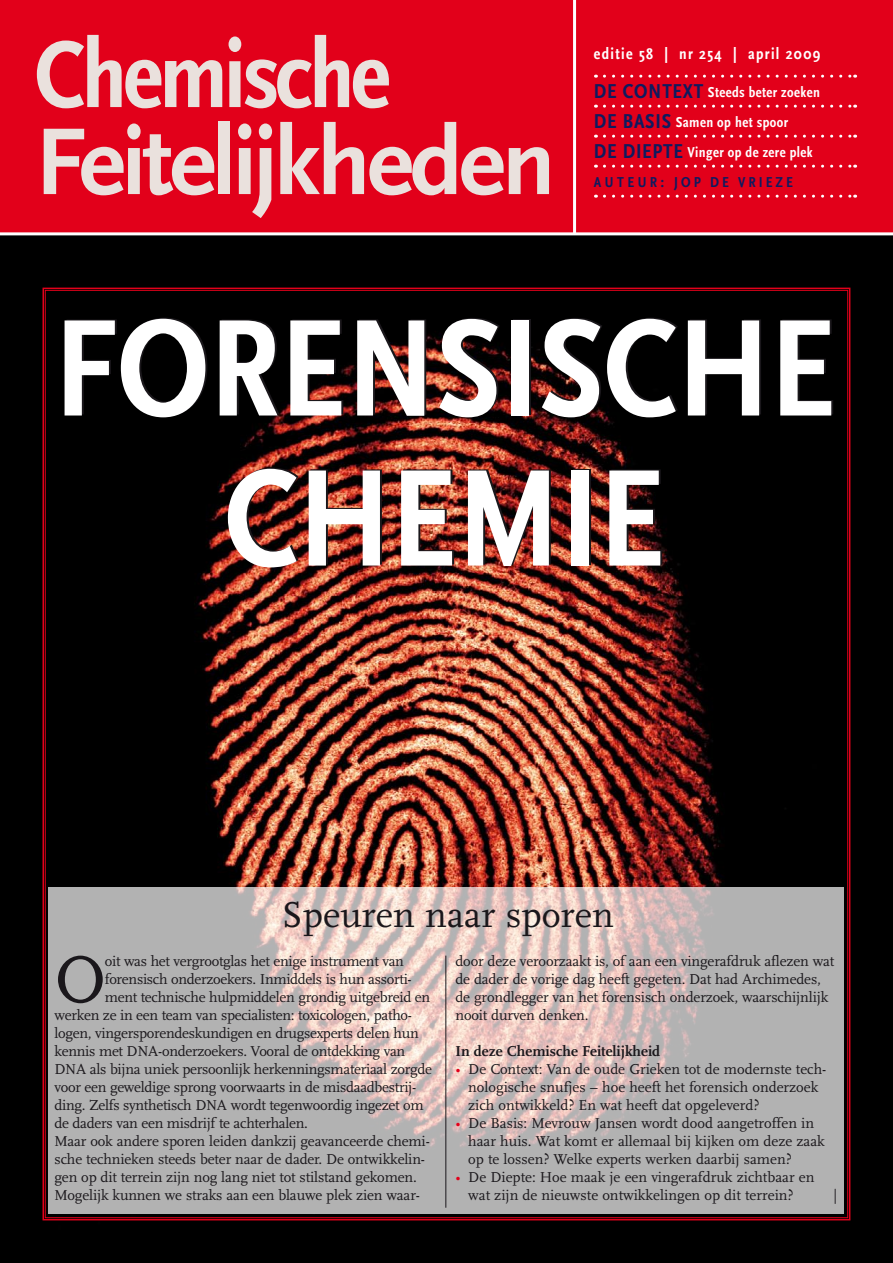
<style>
.page{position:relative;width:893px;height:1263px;background:#fff}
.page>*{position:absolute;margin:0;border:0;box-sizing:border-box;transform-origin:0 0}
.t1{font:144px/150px "Scala Sans Bold Con";color:#fff;text-align:center}
.t2{font:700 99px "Scala Sans";letter-spacing:-.035em;color:#eae1dd}
.t3{font:99px "Scala Sans Bold Con";color:#eae1dd}
.t4{font:69.6px "Scala";color:#1a171b}
.t5{font:37.5px "Scala";color:#1a171b}
.t6{font:16.5px "Scala Sans Bold Con";letter-spacing:.08em;color:#fff}
.t7{font:15px/18px "Scala";letter-spacing:-.01em;color:#1a171b}
.t8{font:15px/30px "Scala Sans Bold Con";letter-spacing:.2em;color:#fff}
.t9{font:700 15px "Scala";color:#1a171b}
.s1{font-size:21px;color:#0f1b5f}
.s2{color:#0f1b5f}
.s3{color:#e2001a}
</style>
<div class="page">
<div style="left:0;top:235px;width:893px;height:1028px;background:#000"></div>
<img style="left:42px;top:287px;width:809px;height:934px">
<div style="left:0;top:0;width:893px;height:234px;background:#e2001a"></div>
<hr style="left:573px;top:0;width:3px;height:234px;background:#fff">
<hr style="left:0;top:232px;width:893px;height:3px;background:#fff">
<svg style="left:49px;top:887px;width:795px;height:326px;background:#c2b9b7"></svg>
<hr style="left:446px;top:956px;width:1px;height:252px;background:#1a171b">
<svg style="left:604px;top:75px;width:252px;height:3px"></svg>
<svg style="left:604px;top:105px;width:252px;height:3px"></svg>
<svg style="left:604px;top:135px;width:252px;height:3px"></svg>
<svg style="left:604px;top:165px;width:252px;height:3px"></svg>
<svg style="left:604px;top:195px;width:252px;height:3px"></svg>
<h2 class="t3" style="left:35px;top:22px;width:357px">CHEMISCHE</h2>
<h2 class="t2" style="left:35px;top:109px;width:522px">Feitelijkheden</h2>
<p class="t6" style="left:594px;top:45px;width:228px">EDITIE 58 | NR 254 | APRIL 2009</p>
<p class="t8" style="left:594px;top:77px;width:227px"><span class="s1">DE CONTEXT</span> STEEDS BETER ZOEKEN<br><span class="s1">DE BASIS</span> SAMEN OP HET SPOOR<br><span class="s1">DE DIEPTE</span> VINGER OP DE ZERE PLEK<br><span class="s2">AUTEUR: JOP D E VRIEZE</span></p>
<h1 class="t1" style="left:54px;top:297px;width:783px">FORENSISCHE<br>CHEMIE</h1>
<h3 class="t5" style="left:282px;top:894px;width:334px">Speuren naar sporen</h3>
<h3 class="t4" style="left:55px;top:942px;width:53px">O</h3>
<p class="t7" style="left:105px;top:953px;width:301px">oit was het vergrootglas het enige instrument van</p>
<p class="t7" style="left:105px;top:971px;width:308px">forensisch onderzoekers. Inmiddels is hun assorti-</p>
<p class="t7" style="left:105px;top:989px;width:327px">ment technische hulpmiddelen grondig uitgebreid en</p>
<p class="t7" style="left:55px;top:1007px;width:359px">werken ze in een team van specialisten: toxicologen, patho-</p>
<p class="t7" style="left:55px;top:1025px;width:366px">logen, vingersporendeskundigen en drugsexperts delen hun</p>
<p class="t7" style="left:55px;top:1043px;width:352px">kennis met DNA-onderzoekers. Vooral de ontdekking van</p>
<p class="t7" style="left:55px;top:1061px;width:379px">DNA als bijna uniek persoonlijk herkenningsmateriaal zorgde</p>
<p class="t7" style="left:55px;top:1079px;width:363px">voor een geweldige sprong voorwaarts in de misdaadbestrij-</p>
<p class="t7" style="left:55px;top:1097px;width:371px">ding. Zelfs synthetisch DNA wordt tegenwoordig ingezet om</p>
<p class="t7" style="left:55px;top:1115px;width:255px">de daders van een misdrijf te achterhalen.</p>
<p class="t7" style="left:55px;top:1133px;width:377px">Maar ook andere sporen leiden dankzij geavanceerde chemi-</p>
<p class="t7" style="left:55px;top:1151px;width:372px">sche technieken steeds beter naar de dader. De ontwikkelin-</p>
<p class="t7" style="left:55px;top:1169px;width:364px">gen op dit terrein zijn nog lang niet tot stilstand gekomen.</p>
<p class="t7" style="left:55px;top:1187px;width:367px">Mogelijk kunnen we straks aan een blauwe plek zien waar-</p>
<p class="t7" style="left:455px;top:953px;width:380px">door deze veroorzaakt is, of aan een vingerafdruk aflezen wat de dader de vorige dag heeft gegeten. Dat had Archimedes, de grondlegger van het forensisch onderzoek, waarschijnlijk nooit durven denken.</p>
<p class="t9" style="left:455px;top:1043px;width:206px">In deze Chemische Feitelijkheid</p>
<p class="t7" style="left:468px;top:1061px;width:360px;text-indent:-13px"><span class="s3">•</span> De Context: Van de oude Grieken tot de modernste tech&shy;nologische snufjes – hoe heeft het forensich onderzoek zich ontwikkeld? En wat heeft dat opgeleverd?</p>
<p class="t7" style="left:468px;top:1115px;width:358px;text-indent:-13px"><span class="s3">•</span> De Basis: Mevrouw Jansen wordt dood aangetroffen in haar huis. Wat komt er allemaal bij kijken om deze zaak op te lossen? Welke experts werken daarbij samen?</p>
<p class="t7" style="left:455px;top:1169px;width:360px;text-align:center"><span class="s3">•</span> De Diepte: Hoe maak je een vingerafdruk zichtbaar en wat zijn de nieuwste ontwikkelingen op dit terrein?</p>
<p class="t7" style="left:833px;top:1187px;width:5px">|</p>
</div>
